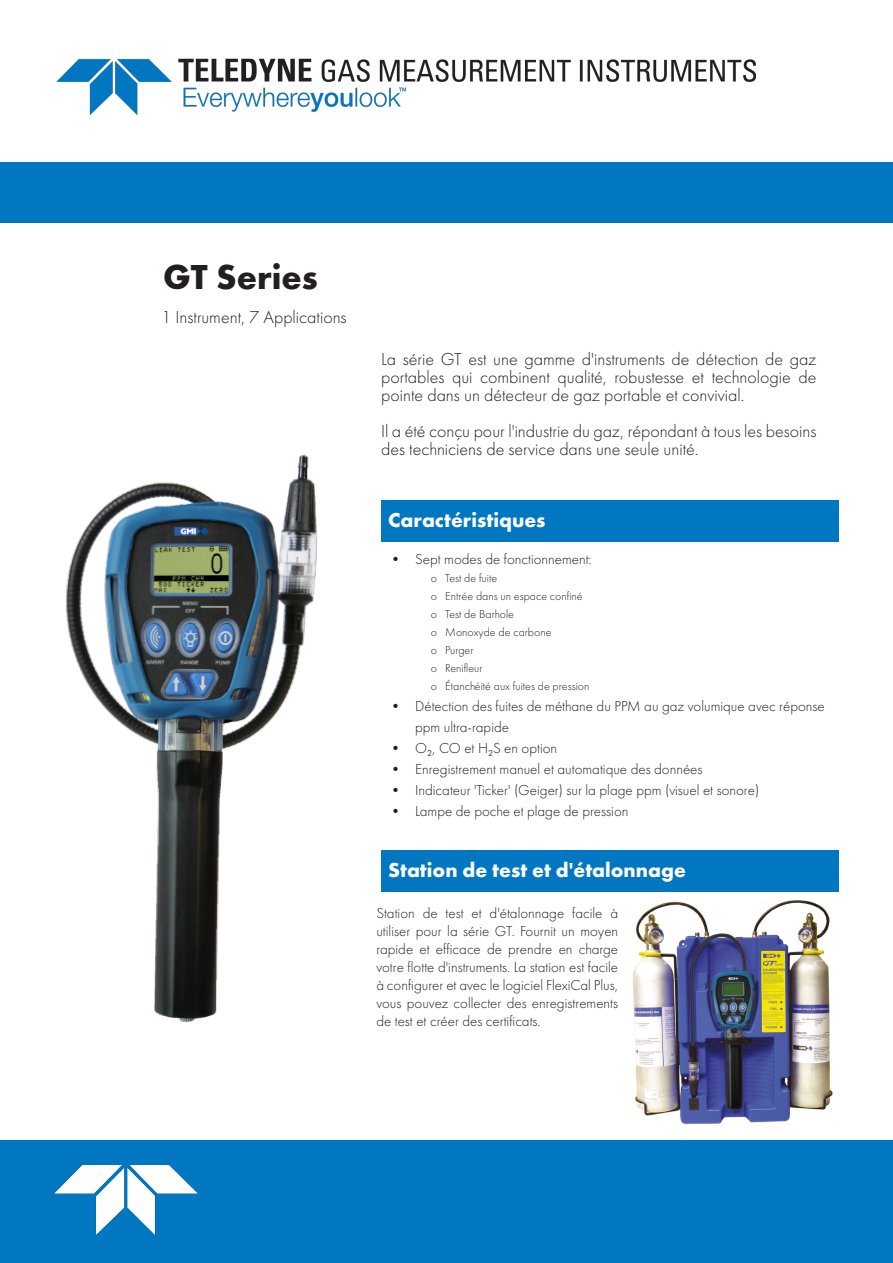
<style>
.page{position:relative;width:893px;height:1263px;background:#fff}
.page>*{position:absolute;margin:0;border:0;box-sizing:border-box;transform-origin:0 0}
.t1{font:700 36px "Futura PT";color:#231f20}
.Sub-Header-White{font:700 21px "Futura PT";color:#fff}
.t2{font:300 18px/18px "Futura PT";color:#231f20;text-align:justify}
.t3{font:300 15px/18px "Futura PT";color:#231f20}
.t4{font:300 12px "Futura PT";color:#231f20}
</style>
<div class="page">
<div style="left:381px;top:850px;width:458px;height:42px;background:#0077c0"></div>
<div style="left:381px;top:500px;width:458px;height:42px;background:#0077c0"></div>
<div style="left:0;top:163px;width:893px;height:60px;background:#0077c0"></div>
<img style="left:56px;top:58px;width:700px;height:57px">
<div style="left:0;top:1140px;width:893px;height:123px;background:#0077c0"></div>
<img style="left:54px;top:1165px;width:144px;height:69px">
<img style="left:66px;top:454px;width:252px;height:568px">
<img style="left:632px;top:900px;width:201px;height:225px">
<p class="t1" style="left:163px;top:254px;width:156px">GT Series</p>
<p class="t2" style="left:162px;top:308px;width:187px">1 Instrument, 7 Applications</p>
<p class="t2" style="left:381px;top:350px;width:437px">La série GT est une gamme d'instruments de détection de gaz portables qui combinent qualité, robustesse et technologie de pointe dans un détecteur de gaz portable et convivial.</p>
<p class="t2" style="left:381px;top:422px;width:437px">Il a été conçu pour l'industrie du gaz, répondant à tous les besoins des techniciens de service dans une seule unité.</p>
<p class="Sub-Header-White" style="left:388px;top:507px;width:159px">Caractéristiques</p>
<p class="t3" style="left:388px;top:550px;width:205px">• Sept modes de fonctionnement:</p>
<p class="t4" style="left:431px;top:571px;width:68px">o Test de fuite</p>
<p class="t4" style="left:431px;top:589px;width:153px">o Entrée dans un espace confiné</p>
<p class="t4" style="left:431px;top:607px;width:85px">o Test de Barhole</p>
<p class="t4" style="left:431px;top:625px;width:122px">o Monoxyde de carbone</p>
<p class="t4" style="left:431px;top:643px;width:44px">o Purger</p>
<p class="t4" style="left:431px;top:661px;width:53px">o Renifleur</p>
<p class="t4" style="left:431px;top:679px;width:160px">o Étanchéité aux fuites de pression</p>
<p class="t3" style="left:415px;top:696px;width:411px;line-height:21px;text-indent:-27px">• Détection des fuites de méthane du PPM au gaz volumique avec réponse ppm ultra-rapide</p>
<p class="t3" style="left:388px;top:739px;width:171px">• O₂, CO et H₂S en option</p>
<p class="t3" style="left:388px;top:760px;width:316px">• Enregistrement manuel et automatique des données</p>
<p class="t3" style="left:388px;top:781px;width:373px">• Indicateur 'Ticker' (Geiger) sur la plage ppm (visuel et sonore)</p>
<p class="t3" style="left:388px;top:802px;width:242px">• Lampe de poche et plage de pression</p>
<p class="Sub-Header-White" style="left:388px;top:857px;width:299px">Station de test et d'étalonnage</p>
<p class="t3" style="left:376px;top:904px;width:243px;text-align:justify">Station de test et d'étalonnage facile à utiliser pour la série GT. Fournit un moyen rapide et efficace de prendre en charge votre flotte d'instruments. La station est facile à configurer et avec le logiciel FlexiCal Plus, vous pouvez collecter des enregistrements de test et créer des certificats.</p>
</div>
